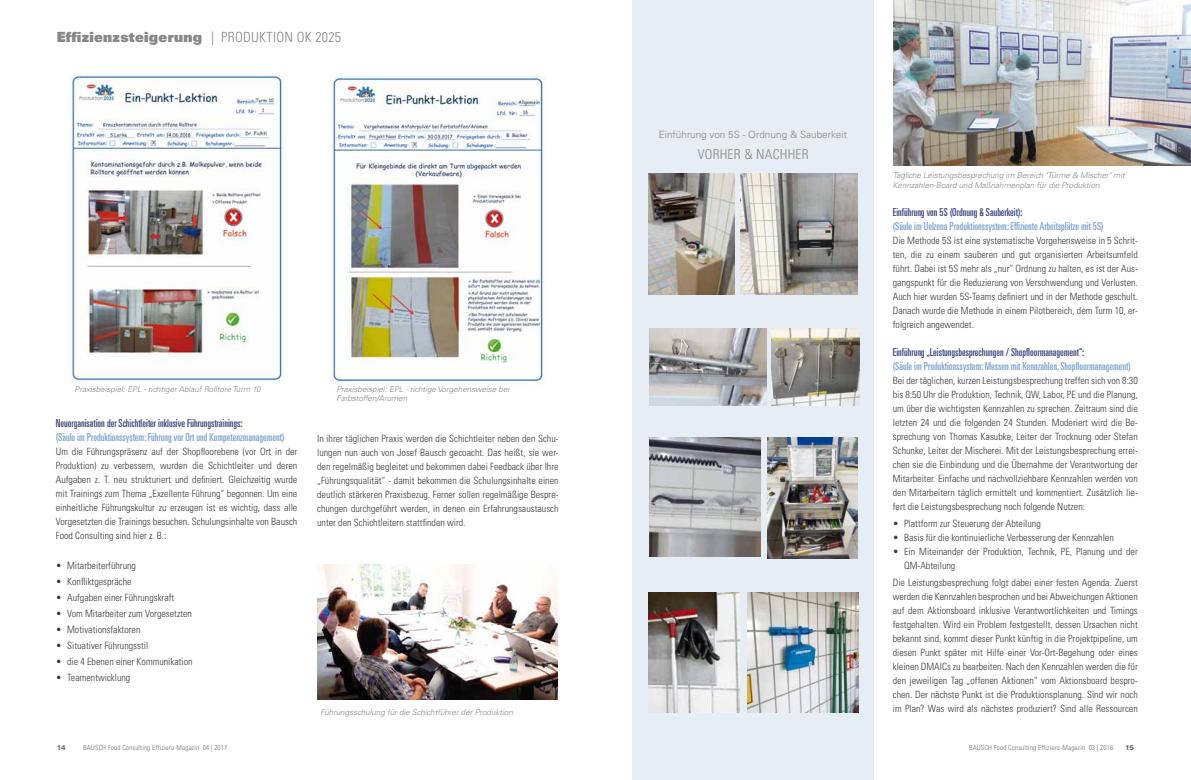
<style>
.page{position:relative;width:1191px;height:780px;background:#fff}
.page>*{position:absolute;margin:0;border:0;box-sizing:border-box;transform-origin:0 0}
.t1{font:900 14px "Univers";letter-spacing:.02em;color:#87888a}
.t2{font:300 condensed 14px "Univers";letter-spacing:.02em;color:#87888a}
.t3{font:300 condensed 13.6px "Univers";letter-spacing:.02em;color:#87888a}
.t4{font:ultra-condensed 11px "Univers";color:#83a6ce}
.t5{font:ultra-condensed 11px "Univers";color:#414b81}
.t6{font:300 condensed 10px/14px "Univers";color:#3e3d40;text-align:justify}
.t7{font:300 10px "Univers";color:#87888a}
.t8{font:italic 300 8px/9.6px "Univers";color:#87888a}
.t9{font:300 condensed 7px "Univers";letter-spacing:.02em;color:#707172}
.t10{font:900 7px "Univers";color:#707172}
.s1{font-weight:300;font-stretch:condensed}
</style>
<div class="page">
<img style="left:331px;top:75px;width:214px;height:310px">
<img style="left:70px;top:74px;width:214px;height:309px">
<img style="left:318px;top:564px;width:239px;height:135px">
<div style="left:632px;top:0;width:241px;height:780px;background:#e6edf4"></div>
<img style="left:648px;top:174px;width:86px;height:121px">
<img style="left:740px;top:174px;width:117px;height:121px">
<img style="left:649px;top:437px;width:111px;height:119px">
<img style="left:767px;top:437px;width:90px;height:121px">
<img style="left:648px;top:592px;width:91px;height:120px">
<img style="left:748px;top:592px;width:110px;height:120px">
<img style="left:649px;top:328px;width:117px;height:77px">
<img style="left:772px;top:328px;width:87px;height:77px">
<img style="left:893px;top:0;width:298px;height:166px">
<h1 class="t1" style="left:57px;top:28px;width:210px">Effizienzsteigerung <span class="s1">| Prod uktio</span></h1>
<h1 class="t2" style="left:284px;top:28px;width:58px">n OK 2025</h1>
<p class="t8" style="left:75px;top:384px;width:187px">Praxisbeispiel: EPL - richtiger Ablauf Rolltore Turm 10</p>
<p class="t8" style="left:336px;top:384px;width:174px">Praxisbeispiel: EPL - richtige Vorgehensweise bei<br>Farbstoffen/Aromen</p>
<p class="t5" style="left:56px;top:417px;width:188px">Neuorganisation der Schichtleiter inklusive Führungstrainings:</p>
<p class="t4" style="left:56px;top:431px;width:230px">(Säule im Produktionssystem: Führung vor Ort und Kompetenzmanagement)</p>
<p class="t6" style="left:56px;top:444px;width:243px">Um die Führungspräsenz auf der Shopfloorebene (vor Ort in der Produktion) zu verbessern, wurden die Schichtleiter und deren Aufgaben z. T. neu strukturiert und definiert. Gleichzeitig wurde mit Trainings zum Thema „Exzellente Führung“ begonnen. Um eine einheitliche Führungskultur zu erzeugen ist es wichtig, dass alle Vorgesetzten die Trainings besuchen. Schulungsinhalte von Bausch Food Consulting sind hier z. B.:</p>
<p class="t6" style="left:56px;top:558px;width:82px">• Mitarbeiterführung</p>
<p class="t6" style="left:56px;top:574px;width:77px">• Konfliktgespräche</p>
<p class="t6" style="left:56px;top:590px;width:120px">• Aufgaben einer Führungskraft</p>
<p class="t6" style="left:56px;top:606px;width:138px">• Vom Mitarbeiter zum Vorgesetzten</p>
<p class="t6" style="left:56px;top:622px;width:86px">• Motivationsfaktoren</p>
<p class="t6" style="left:56px;top:638px;width:94px">• Situativer Führungsstil</p>
<p class="t6" style="left:56px;top:654px;width:138px">• die 4 Ebenen einer Kommunikation</p>
<p class="t6" style="left:56px;top:670px;width:76px">• Teamentwicklung</p>
<p class="t10" style="left:57px;top:742px;width:11px">14</p>
<p class="t9" style="left:83px;top:742px;width:145px">Bausch Food Consulting Effizienz-Magazin 04 | 2017</p>
<p class="t6" style="left:317px;top:432px;width:243px">In ihrer täglichen Praxis werden die Schichtleiter neben den Schu&shy;lungen nun auch von Josef Bausch gecoacht. Das heißt, sie wer&shy;den regelmäßig begleitet und bekommen dabei Feedback über Ihre „Führungsqualität“ - damit bekommen die Schulungsinhalte einen deutlich stärkeren Praxisbezug. Ferner sollen regelmäßige Bespre&shy;chungen durchgeführt werden, in denen ein Erfahrungsaustausch unter den Schichtleitern stattfinden wird.</p>
<p class="t8" style="left:320px;top:707px;width:196px">Führungsschulung für die Schichtführer der Produktion.</p>
<p class="t7" style="left:658px;top:129px;width:190px">Einführung von 5S - Ordnung &amp; Sauberkeit</p>
<h2 class="t3" style="left:697px;top:146px;width:113px">Vorher &amp; nachher</h2>
<p class="t8" style="left:893px;top:170px;width:233px">Tägliche Leistungsbesprechung im Bereich "Türme &amp; Mischer" mit<br>Kennzahlen-Board und Maßnahmenplan für die Produktion.</p>
<p class="t5" style="left:893px;top:206px;width:131px">Einführung von 5S (Ordnung &amp; Sauberkeit):</p>
<p class="t4" style="left:893px;top:220px;width:212px">(Säule im Uelzena Produktionssystem: Effiziente Arbeitsplätze mit 5S)</p>
<p class="t6" style="left:893px;top:233px;width:246px">Die Methode 5S ist eine systematische Vorgehensweise in 5 Schrit&shy;ten, die zu einem sauberen und gut organisierten Arbeitsumfeld führt. Dabei ist 5S mehr als „nur“ Ordnung zu halten, es ist der Aus&shy;gangspunkt für die Reduzierung von Verschwendung und Verlusten.<br>Auch hier wurden 5S-Teams definiert und in der Methode geschult.<br>Danach wurde die Methode in einem Pilotbereich, dem Turm 10, er&shy;folgreich angewendet.</p>
<p class="t5" style="left:893px;top:346px;width:193px">Einführung „Leistungsbesprechungen / Shopfloormanagement“:</p>
<p class="t4" style="left:893px;top:360px;width:239px">(Säule im Produktionssystem: Messen mit Kennzahlen, Shopfloormanagement)</p>
<p class="t6" style="left:893px;top:373px;width:246px">Bei der täglichen, kurzen Leistungsbesprechung treffen sich von 8:30 bis 8:50 Uhr die Produktion, Technik, QW, Labor, PE und die Planung, um über die wichtigsten Kennzahlen zu sprechen. Zeitraum sind die letzten 24 und die folgenden 24 Stunden. Moderiert wird die Be&shy;sprechung von Thomas Kasubke, Leiter der Trocknung oder Stefan Schunke, Leiter der Mischerei. Mit der Leistungsbesprechung errei&shy;chen sie die Einbindung und die Übernahme der Verantwortung der Mitarbeiter. Einfache und nachvollziehbare Kennzahlen werden von den Mitarbeitern täglich ermittelt und kommentiert. Zusätzlich lie&shy;fert die Leistungsbesprechung noch folgende Nutzen:</p>
<p class="t6" style="left:893px;top:516px;width:149px">• Plattform zur Steuerung der Abteilung</p>
<p class="t6" style="left:893px;top:530px;width:222px">• Basis für die kontinuierliche Verbesserung der Kennzahlen</p>
<p class="t6" style="left:904px;top:544px;width:235px;text-indent:-11px">• Ein Miteinander der Produktion, Technik, PE, Planung und der<br>QM-Abteilung</p>
<p class="t6" style="left:893px;top:575px;width:246px">Die Leistungsbesprechung folgt dabei einer festen Agenda. Zuerst werden die Kennzahlen besprochen und bei Abweichungen Aktionen auf dem Aktionsboard inklusive Verantwortlichkeiten und Timings festgehalten. Wird ein Problem festgestellt, dessen Ursachen nicht bekannt sind, kommt dieser Punkt künftig in die Projektpipeline, um diesen Punkt später mit Hilfe einer Vor-Ort-Begehung oder eines kleinen DMAICs zu bearbeiten. Nach den Kennzahlen werden die für den jeweiligen Tag „offenen Aktionen“ vom Aktionsboard bespro&shy;chen. Der nächste Punkt ist die Produktionsplanung. Sind wir noch im Plan? Was wird als nächstes produziert? Sind alle Ressourcen</p>
<p class="t9" style="left:969px;top:742px;width:145px">Bausch Food Consulting Effizienz-Magazin 03 | 2016</p>
<p class="t10" style="left:1125px;top:742px;width:11px">15</p>
</div>
